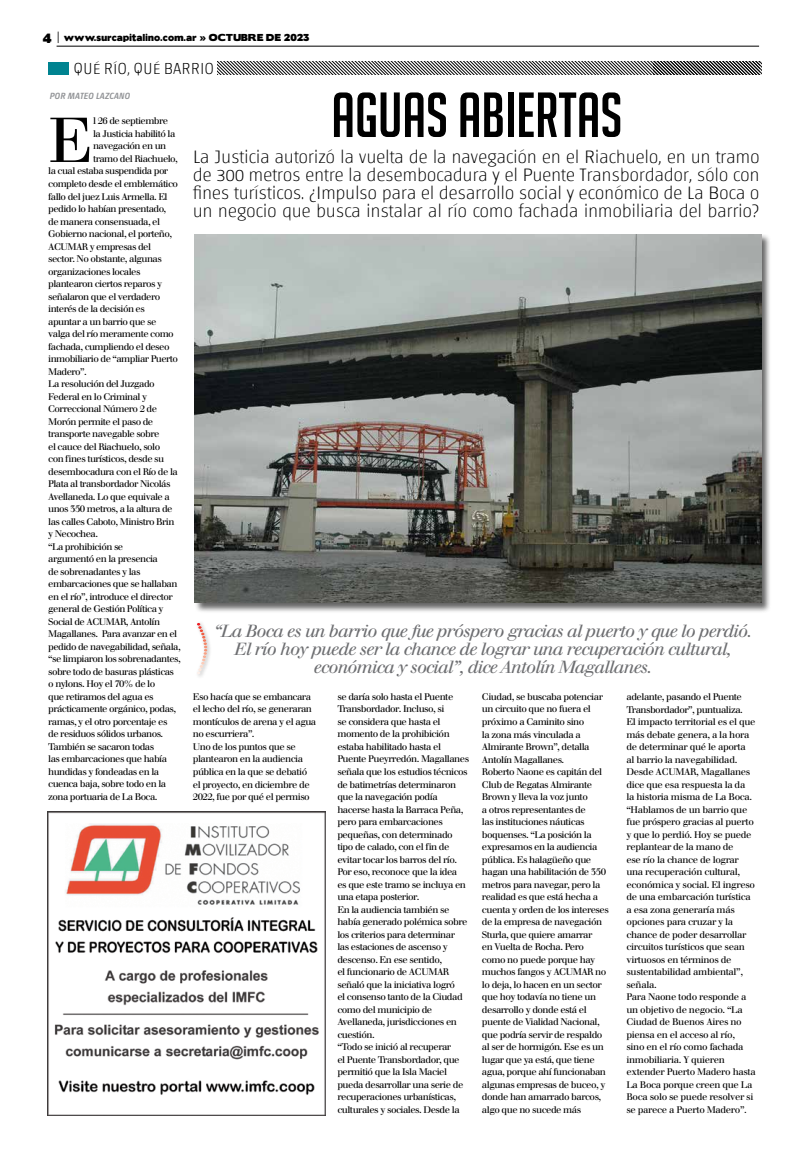
<style>
.page{position:relative;width:796px;height:1163px;background:#fff}
.page>*{position:absolute;margin:0;border:0;box-sizing:border-box;transform-origin:0 0}
.t1{font:62px "Big Noodle Titling";color:#000}
.t2{font:61.9px "Justus";color:#000}
.t3{font:100 18px/18px "Chaco";letter-spacing:-.02em;color:#000;text-align:justify;scale:1.07 1}
.t4{font:italic 17.2px/18.2px "Justus";letter-spacing:-.05em;color:#6d6e71;text-align:center}
.t5{font:100 16px "Chaco";color:#000}
.t6{font:9.4px/12.5px "Justus";letter-spacing:-.055em;color:#000}
.t7{font:9px "Boris Black Bloxx";letter-spacing:.025em;color:#000}
.t8{font:italic 500 9px "Chaco";letter-spacing:.02em;color:#939598}
.s1{font-size:12px}
.s2{font-family:"Serif";font-weight:900;font-size:12px}
</style>
<div class="page">
<hr style="left:57px;top:46px;width:701px;height:1px;background:#000">
<svg style="left:217px;top:62px;width:543px;height:12px"></svg>
<div style="left:48px;top:62px;width:21px;height:12px;background:#008390"></div>
<div style="left:195px;top:620px;width:17px;height:59px;background:#000;opacity:.3"></div>
<svg style="left:197px;top:623px;width:10px;height:51px"></svg>
<div style="left:194px;top:233px;width:577px;height:380px;background:#000;opacity:.6"></div>
<img style="left:194px;top:234px;width:566px;height:368px">
<img style="left:47px;top:811px;width:278px;height:304px">
<p class="t7" style="left:43px;top:31px;width:268px"><span class="s1">4</span> <span class="s2">|</span> www.surcapitalino.com.ar » OCTUBRE DE 2023</p>
<h3 class="t5" style="left:74px;top:62px;width:142px">QUÉ RÍO, QUÉ BARRIO</h3>
<p class="t8" style="left:50px;top:92px;width:82px">POR MATEO LAZCANO</p>
<h2 class="t2" style="left:48px;top:103px;width:46px">E</h2>
<p class="t6" style="left:93px;top:115px;width:76px">l 26 de septiembre</p>
<p class="t6" style="left:93px;top:127px;width:84px">la Justicia habilitó la</p>
<p class="t6" style="left:93px;top:140px;width:75px">navegación en un</p>
<p class="t6" style="left:93px;top:152px;width:86px">tramo del Riachuelo,</p>
<p class="t6" style="left:48px;top:165px;width:121px">la cual estaba suspendida por</p>
<p class="t6" style="left:48px;top:177px;width:131px">completo desde el emblemático</p>
<p class="t6" style="left:48px;top:190px;width:121px">fallo del juez Luis Armella. El</p>
<p class="t6" style="left:48px;top:202px;width:119px">pedido lo habían presentado,</p>
<p class="t6" style="left:48px;top:215px;width:113px">de manera consensuada, el</p>
<p class="t6" style="left:48px;top:227px;width:125px">Gobierno nacional, el porteño,</p>
<p class="t6" style="left:48px;top:240px;width:104px">ACUMAR y empresas del</p>
<p class="t6" style="left:48px;top:252px;width:115px">sector. No obstante, algunas</p>
<p class="t6" style="left:48px;top:265px;width:94px">organizaciones locales</p>
<p class="t6" style="left:48px;top:277px;width:115px">plantearon ciertos reparos y</p>
<p class="t6" style="left:48px;top:290px;width:113px">señalaron que el verdadero</p>
<p class="t6" style="left:48px;top:302px;width:98px">interés de la decisión es</p>
<p class="t6" style="left:48px;top:315px;width:110px">apuntar a un barrio que se</p>
<p class="t6" style="left:48px;top:327px;width:127px">valga del río meramente como</p>
<p class="t6" style="left:48px;top:340px;width:123px">fachada, cumpliendo el deseo</p>
<p class="t6" style="left:48px;top:352px;width:131px">inmobiliario de “ampliar Puerto</p>
<p class="t6" style="left:48px;top:365px;width:40px">Madero”.</p>
<p class="t6" style="left:48px;top:377px;width:108px">La resolución del Juzgado</p>
<p class="t6" style="left:48px;top:390px;width:100px">Federal en lo Criminal y</p>
<p class="t6" style="left:48px;top:402px;width:110px">Correccional Número 2 de</p>
<p class="t6" style="left:48px;top:415px;width:107px">Morón permite el paso de</p>
<p class="t6" style="left:48px;top:427px;width:113px">transporte navegable sobre</p>
<p class="t6" style="left:48px;top:440px;width:113px">el cauce del Riachuelo, solo</p>
<p class="t6" style="left:48px;top:452px;width:117px">con fines turísticos, desde su</p>
<p class="t6" style="left:48px;top:465px;width:131px">desembocadura con el Río de la</p>
<p class="t6" style="left:48px;top:477px;width:124px">Plata al transbordador Nicolás</p>
<p class="t6" style="left:48px;top:490px;width:123px">Avellaneda. Lo que equivale a</p>
<p class="t6" style="left:48px;top:502px;width:126px">unos 350 metros, a la altura de</p>
<p class="t6" style="left:48px;top:515px;width:128px">las calles Caboto, Ministro Brin</p>
<p class="t6" style="left:48px;top:527px;width:51px">y Necochea.</p>
<p class="t6" style="left:48px;top:540px;width:77px">“La prohibición se</p>
<p class="t6" style="left:48px;top:552px;width:111px">argumentó en la presencia</p>
<p class="t6" style="left:48px;top:565px;width:94px">de sobrenadantes y las</p>
<p class="t6" style="left:48px;top:577px;width:131px">embarcaciones que se hallaban</p>
<p class="t6" style="left:48px;top:590px;width:126px">en el río”, introduce el director</p>
<p class="t6" style="left:48px;top:602px;width:117px">general de Gestión Política y</p>
<p class="t6" style="left:48px;top:615px;width:113px">Social de ACUMAR, Antolín</p>
<p class="t6" style="left:48px;top:627px;width:130px">Magallanes. Para avanzar en el</p>
<p class="t6" style="left:48px;top:640px;width:134px">pedido de navegabilidad, señala,</p>
<p class="t6" style="left:48px;top:652px;width:134px">“se limpiaron los sobrenadantes,</p>
<p class="t6" style="left:48px;top:665px;width:127px">sobre todo de basuras plásticas</p>
<p class="t6" style="left:48px;top:677px;width:108px">o nylons. Hoy el 70% de lo</p>
<p class="t6" style="left:48px;top:690px;width:107px">que retiramos del agua es</p>
<p class="t6" style="left:48px;top:702px;width:129px">prácticamente orgánico, podas,</p>
<p class="t6" style="left:48px;top:715px;width:121px">ramas, y el otro porcentaje es</p>
<p class="t6" style="left:48px;top:727px;width:116px">de residuos sólidos urbanos.</p>
<p class="t6" style="left:48px;top:740px;width:107px">También se sacaron todas</p>
<p class="t6" style="left:48px;top:752px;width:120px">las embarcaciones que había</p>
<p class="t6" style="left:48px;top:765px;width:112px">hundidas y fondeadas en la</p>
<p class="t6" style="left:48px;top:777px;width:119px">cuenca baja, sobre todo en la</p>
<p class="t6" style="left:48px;top:790px;width:111px">zona portuaria de La Boca.</p>
<h1 class="t1" style="left:331px;top:81px;width:292px">AGUAS ABIERTAS</h1>
<p class="t3" style="left:193px;top:148px;width:531px">La Justicia autorizó la vuelta de la navegación en el Riachuelo, en un tramo de 300 metros entre la desembocadura y el Puente Transbordador, sólo con fines turísticos. ¿Impulso para el desarrollo social y económico de La Boca o un negocio que busca instalar al río como fachada inmobiliaria del barrio?</p>
<h3 class="t4" style="left:214px;top:621px;width:539px">“La Boca es un barrio que fue próspero gracias al puerto y que lo perdió.<br>El río hoy puede ser la chance de lograr una recuperación cultural, económica y social”, dice Antolín Magallanes.</h3>
<p class="t6" style="left:193px;top:690px;width:125px">Eso hacía que se embancara el lecho del río, se generaran montículos de arena y el agua no escurriera”.<br>Uno de los puntos que se plantearon en la audiencia pública en la que se debatió el proyecto, en diciembre de<br>2022, fue por qué el permiso</p>
<p class="t6" style="left:337px;top:690px;width:133px">se daría solo hasta el Puente<br>Transbordador. Incluso, si<br>se considera que hasta el momento de la prohibición estaba habilitado hasta el<br>Puente Pueyrredón. Magallanes señala que los estudios técnicos de batimetrías determinaron que la navegación podía hacerse hasta la Barraca Peña, pero para embarcaciones pequeñas, con determinado tipo de calado, con el fin de evitar tocar los barros del río.<br>Por eso, reconoce que la idea<br>es que este tramo se incluya en una etapa posterior.<br>En la audiencia también se había generado polémica sobre los criterios para determinar las estaciones de ascenso y descenso. En ese sentido,<br>el funcionario de ACUMAR señaló que la iniciativa logró<br>el consenso tanto de la Ciudad como del municipio de<br>Avellaneda, jurisdicciones en cuestión.<br>“Todo se inició al recuperar<br>el Puente Transbordador, que permitió que la Isla Maciel pueda desarrollar una serie de recuperaciones urbanísticas, culturales y sociales. Desde la</p>
<p class="t6" style="left:481px;top:690px;width:128px">Ciudad, se buscaba potenciar un circuito que no fuera el próximo a Caminito sino<br>la zona más vinculada a<br>Almirante Brown”, detalla<br>Antolín Magallanes.<br>Roberto Naone es capitán del<br>Club de Regatas Almirante<br>Brown y lleva la voz junto<br>a otros representantes de<br>las instituciones náuticas boquenses. “La posición la expresamos en la audiencia pública. Es halagüeño que hagan una habilitación de 350 metros para navegar, pero la realidad es que está hecha a cuenta y orden de los intereses de la empresa de navegación<br>Sturla, que quiere amarrar<br>en Vuelta de Rocha. Pero como no puede porque hay muchos fangos y ACUMAR no lo deja, lo hacen en un sector que hoy todavía no tiene un desarrollo y donde está el puente de Vialidad Nacional, que podría servir de respaldo al ser de hormigón. Ese es un lugar que ya está, que tiene agua, porque ahí funcionaban algunas empresas de buceo, y donde han amarrado barcos, algo que no sucede más</p>
<p class="t6" style="left:626px;top:690px;width:131px">adelante, pasando el Puente<br>Transbordador”, puntualiza.<br>El impacto territorial es el que más debate genera, a la hora de determinar qué le aporta al barrio la navegabilidad.<br>Desde ACUMAR, Magallanes dice que esa respuesta la da la historia misma de La Boca. “Hablamos de un barrio que fue próspero gracias al puerto y que lo perdió. Hoy se puede replantear de la mano de<br>ese río la chance de lograr una recuperación cultural, económica y social. El ingreso de una embarcación turística a esa zona generaría más opciones para cruzar y la chance de poder desarrollar circuitos turísticos que sean virtuosos en términos de sustentabilidad ambiental”, señala.<br>Para Naone todo responde a un objetivo de negocio. “La<br>Ciudad de Buenos Aires no piensa en el acceso al río,<br>sino en el río como fachada inmobiliaria. Y quieren extender Puerto Madero hasta<br>La Boca porque creen que La<br>Boca solo se puede resolver si se parece a Puerto Madero”.</p>
</div>
